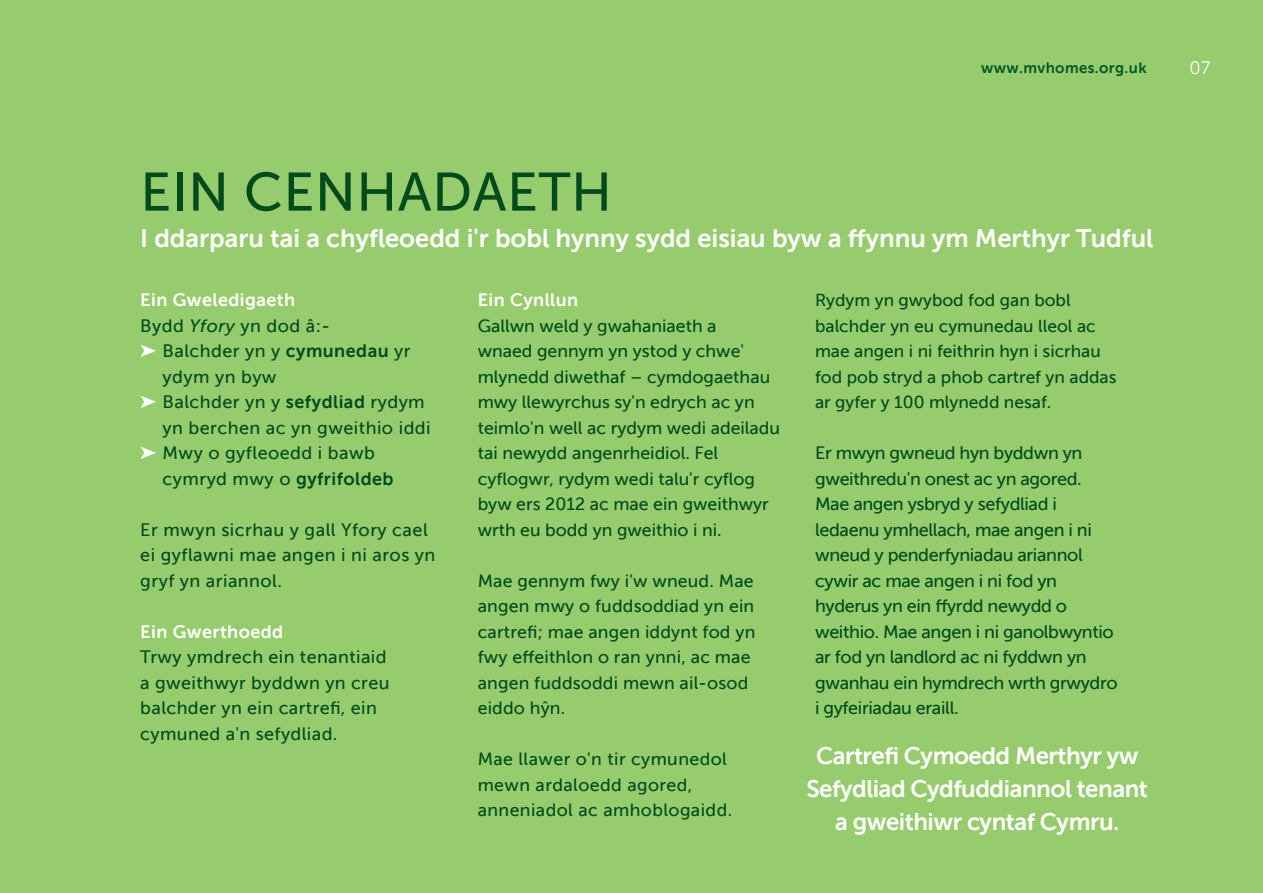
<style>
.page{position:relative;width:1263px;height:893px;background:#97cc6e}
.page>*{position:absolute;margin:0;border:0;box-sizing:border-box;transform-origin:0 0}
.t1{font:54px "Museo Sans 500";letter-spacing:.01em;color:#004b1c}
.t2{font:25.5px "Museo Sans 700";color:#fff}
.t3{font:24px/33px "Museo Sans 700";letter-spacing:-.02em;color:#fff;text-align:center}
.t4{font:18px/25.5px "Museo Sans 500";letter-spacing:-.02em;color:#004b1c}
.t5{font:18px/25.5px "Museo Sans 500";letter-spacing:.025em;color:#004b1c}
.t6{font:18px/25.5px "Museo Sans 500";letter-spacing:.02em;color:#004b1c}
.t7{font:18px "Museo Sans 700";letter-spacing:.025em;color:#fff}
.t8{font:18px "Museo Sans 700";letter-spacing:.025em;color:#004b1c}
.t9{font:18px "Museo Sans 300";color:#fff}
.t10{font:17.7px/25.5px "Museo Sans 500";color:#004b1c}
.t11{font:17.7px/25.5px "Museo Sans 500";letter-spacing:.025em;color:#004b1c}
.t12{font:17.4px/25.5px "Museo Sans 500";color:#004b1c}
.t13{font:15px "Museo Sans 700";letter-spacing:.025em;color:#005826}
.s1{font-style:italic}
.s2{color:#fff}
.s3{font-family:"Museo Sans 700"}
.s4{font-family:"Museo Sans 500"}
</style>
<div class="page">
<p class="t13" style="left:981px;top:59px;width:167px">www.mvhomes.org.uk</p>
<p class="t9" style="left:1189px;top:59px;width:23px">07</p>
<h1 class="t1" style="left:140px;top:162px;width:473px">EIN CENHADAETH</h1>
<h2 class="t2" style="left:140px;top:224px;width:1014px">I ddarparu tai a chyfleoedd i'r bobl hynny sydd eisiau byw a ffynnu ym Merthyr Tudful</h2>
<p class="t7" style="left:140px;top:290px;width:156px">Ein Gweledigaeth</p>
<p class="t5" style="left:140px;top:313px;width:191px">Bydd <span class="s1">Yfory</span> yn dod â:-</p>
<p class="t5" style="left:140px;top:338px;width:272px"><span class="s2">➤</span> Balchder yn y <span class="s3">cymunedau</span> yr</p>
<p class="t5" style="left:163px;top:364px;width:116px">ydym yn byw</p>
<p class="t5" style="left:140px;top:389px;width:286px"><span class="s2">➤</span> Balchder yn y <span class="s3">sefydliad</span> rydym</p>
<p class="t5" style="left:163px;top:415px;width:270px">yn berchen ac yn gweithio iddi</p>
<p class="t5" style="left:140px;top:440px;width:236px"><span class="s2">➤</span> Mwy o gyfleoedd i bawb</p>
<p class="t8" style="left:163px;top:468px;width:232px"><span class="s4">cymryd mwy o</span> gyfrifoldeb</p>
<p class="t5" style="left:140px;top:517px;width:297px">Er mwyn sicrhau y gall Yfory cael ei gyflawni mae angen i ni aros yn gryf yn ariannol.</p>
<p class="t7" style="left:140px;top:621px;width:144px">Ein Gwerthoedd</p>
<p class="t6" style="left:140px;top:644px;width:251px">Trwy ymdrech ein tenantiaid a gweithwyr byddwn yn creu balchder yn ein cartrefi, ein cymuned a'n sefydliad.</p>
<p class="t7" style="left:478px;top:290px;width:102px">Ein Cynllun</p>
<p class="t10" style="left:478px;top:313px;width:304px">Gallwn weld y gwahaniaeth a<br>wnaed gennym yn ystod y chwe' mlynedd diwethaf – cymdogaethau mwy llewyrchus sy'n edrych ac yn teimlo'n well ac rydym wedi adeiladu tai newydd angenrheidiol. Fel cyflogwr, rydym wedi talu'r cyflog byw ers 2012 ac mae ein gweithwyr wrth eu bodd yn gweithio i ni.</p>
<p class="t10" style="left:478px;top:568px;width:279px">Mae gennym fwy i'w wneud. Mae angen mwy o fuddsoddiad yn ein cartrefi; mae angen iddynt fod yn fwy effeithlon o ran ynni, ac mae angen fuddsoddi mewn ail-osod eiddo hŷn.</p>
<p class="t11" style="left:478px;top:746px;width:256px">Mae llawer o'n tir cymunedol mewn ardaloedd agored, anneniadol ac amhoblogaidd.</p>
<p class="t12" style="left:815px;top:287px;width:303px">Rydym yn gwybod fod gan bobl balchder yn eu cymunedau lleol ac mae angen i ni feithrin hyn i sicrhau fod pob stryd a phob cartref yn addas ar gyfer y 100 mlynedd nesaf.</p>
<p class="t4" style="left:815px;top:440px;width:304px">Er mwyn gwneud hyn byddwn yn gweithredu'n onest ac yn agored.<br>Mae angen ysbryd y sefydliad i ledaenu ymhellach, mae angen i ni wneud y penderfyniadau ariannol cywir ac mae angen i ni fod yn hyderus yn ein ffyrdd newydd o weithio. Mae angen i ni ganolbwyntio ar fod yn landlord ac ni fyddwn yn gwanhau ein hymdrech wrth grwydro i gyfeiriadau eraill.</p>
<h3 class="t3" style="left:806px;top:739px;width:343px">Cartrefi Cymoedd Merthyr yw<br>Sefydliad Cydfuddiannol tenant a gweithiwr cyntaf Cymru.</h3>
</div>
